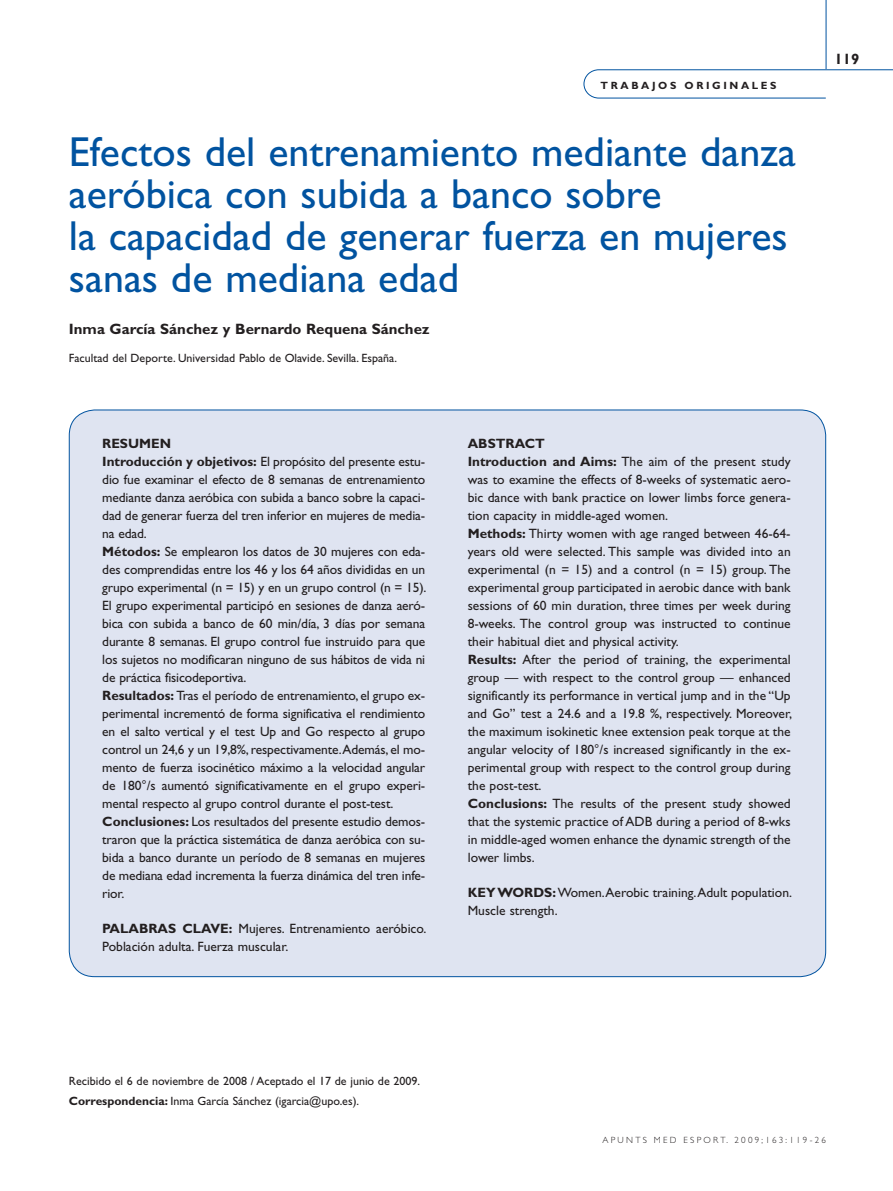
<style>
.page{position:relative;width:893px;height:1191px;background:#fff}
.page>*{position:absolute;margin:0;border:0;box-sizing:border-box;transform-origin:0 0}
.t1{font:42px/42px "Gill Sans Std";color:#0153a0}
.t2{font:700 15px "Gill Sans Std";color:#231f20}
.t3{font:13.5px/18px "Gill Sans Std";letter-spacing:-.01em;color:#231f20}
.t4{font:12px/20px "Gill Sans Std";color:#231f20}
.t5{font:700 10.5px "Gill Sans Std";letter-spacing:.25em;color:#231f20}
.t6{font:300 9px "Gill Sans Std";letter-spacing:.25em;color:#231f20}
.s1{font-weight:700}
</style>
<div class="page">
<svg style="left:583px;top:69px;width:310px;height:30px"></svg>
<hr style="left:825px;top:0;width:1px;height:69px;background:#0153a0">
<div style="left:69px;top:410px;width:756px;height:566px;background:#dfe4f1;border-radius:26px"></div>
<p class="t5" style="left:600px;top:79px;width:177px">TRABAJOS ORIGINALES</p>
<h1 class="t1" style="left:69px;top:131px;width:728px">Efectos del entrenamiento mediante danza aeróbica con subida a banco sobre<br>la capacidad de generar fuerza en mujeres sanas de mediana edad</h1>
<p class="t2" style="left:69px;top:320px;width:362px">Inma García Sánchez y Bernardo Requena Sánchez</p>
<p class="t4" style="left:69px;top:348px;width:330px">Facultad del Deporte. Universidad Pablo de Olavide. Sevilla. España.</p>
<p class="t3" style="left:102px;top:434px;width:326px"><span class="s1">RESUMEN<br>Introducción y objetivos:</span> El propósito del presente estu&shy;dio fue examinar el efecto de 8 semanas de entrenamiento mediante danza aeróbica con subida a banco sobre la capaci&shy;dad de generar fuerza del tren inferior en mujeres de media&shy;na edad.<br><span class="s1">Métodos:</span> Se emplearon los datos de 30 mujeres con eda&shy;des comprendidas entre los 46 y los 64 años divididas en un grupo experimental (n = 15) y en un grupo control (n = 15).<br>El grupo experimental participó en sesiones de danza aeró&shy;bica con subida a banco de 60 min/día, 3 días por semana durante 8 semanas. El grupo control fue instruido para que los sujetos no modificaran ninguno de sus hábitos de vida ni de práctica fisicodeportiva.<br><span class="s1">Resultados:</span> Tras el período de entrenamiento, el grupo ex&shy;perimental incrementó de forma significativa el rendimiento en el salto vertical y el test Up and Go respecto al grupo control un 24,6 y un 19,8%, respectivamente.Además, el mo&shy;mento de fuerza isocinético máximo a la velocidad angular de 180°/s aumentó significativamente en el grupo experi&shy;mental respecto al grupo control durante el post-test.<br><span class="s1">Conclusiones:</span> Los resultados del presente estudio demos&shy;traron que la práctica sistemática de danza aeróbica con su&shy;bida a banco durante un período de 8 semanas en mujeres de mediana edad incrementa la fuerza dinámica del tren infe&shy;rior.</p>
<p class="t3" style="left:102px;top:919px;width:326px"><span class="s1">PALABRAS CLAVE:</span> Mujeres. Entrenamiento aeróbico.<br>Población adulta. Fuerza muscular.</p>
<p class="t3" style="left:468px;top:434px;width:326px"><span class="s1">Abstract<br>Introduction and Aims:</span> The aim of the present study was to examine the effects of 8-weeks of systematic aero&shy;bic dance with bank practice on lower limbs force genera&shy;tion capacity in middle-aged women.<br><span class="s1">Methods:</span> Thirty women with age ranged between 46-64- years old were selected. This sample was divided into an experimental (n = 15) and a control (n = 15) group. The experimental group participated in aerobic dance with bank sessions of 60 min duration, three times per week during 8-weeks. The control group was instructed to continue their habitual diet and physical activity.<br><span class="s1">Results:</span> After the period of training, the experimental group — with respect to the control group — enhanced significantly its performance in vertical jump and in the “Up and Go” test a 24.6 and a 19.8 %, respectively. Moreover, the maximum isokinetic knee extension peak torque at the angular velocity of 180°/s increased significantly in the ex&shy;perimental group with respect to the control group during the post-test.<br><span class="s1">Conclusions:</span> The results of the present study showed that the systemic practice of ADB during a period of 8-wks in middle-aged women enhance the dynamic strength of the lower limbs.</p>
<p class="t3" style="left:468px;top:883px;width:326px"><span class="s1">KEY WORDS:</span> Women. Aerobic training. Adult population.<br>Muscle strength.</p>
<p class="t2" style="left:834px;top:50px;width:26px">119</p>
<p class="t4" style="left:69px;top:1070px;width:353px">Recibido el 6 de noviembre de 2008 / Aceptado el 17 de junio de 2009.<br><span class="s1">Correspondencia:</span> Inma García Sánchez (igarcia@upo.es).</p>
<p class="t6" style="left:602px;top:1134px;width:225px">APUNTS MED ESPORT. 2009;163:119-26</p>
</div>
